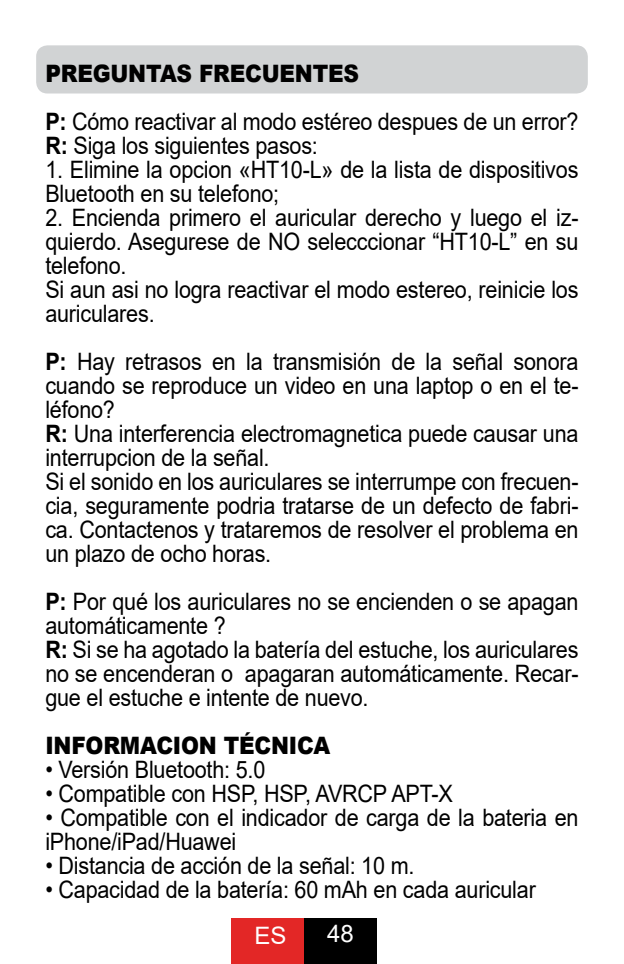
<style>
.page{position:relative;width:624px;height:964px;background:#fff}
.page>*{position:absolute;margin:0;border:0;box-sizing:border-box;transform-origin:0 0}
.t1{font:24px/24px "Arial";letter-spacing:-.01em;color:#000;scale:.9 1}
.t2{font:900 24px "Arial";letter-spacing:-.01em;color:#000;scale:.9 1}
.t3{font:24px "Arial";color:#fff}
.s1{font-weight:900}
.s2{font-weight:700}
</style>
<div class="page">
<div style="left:231px;top:918px;width:73px;height:46px;background:#e32726"></div>
<div style="left:304px;top:918px;width:72px;height:46px;background:#000"></div>
<div style="left:36px;top:45px;width:551px;height:48px;background:#d1d3d4;border-radius:11px"></div>
<p class="t1" style="left:45px;top:49px;width:594px;line-height:48px"><span class="s1">PREGUNTAS FRECUENTES<br></span><span class="s2">P:</span> Cómo reactivar al modo estéreo despues de un error?</p>
<p class="t1" style="left:45px;top:133px;width:304px"><span class="s2">R:</span> Siga los siguientes pasos:</p>
<p class="t1" style="left:45px;top:157px;width:594px">1. Elimine la opcion «HT10-L» de la lista de dispositivos<br>Bluetooth en su telefono;</p>
<p class="t1" style="left:45px;top:205px;width:594px">2. Encienda primero el auricular derecho y luego el iz&shy;quierdo. Asegurese de NO selecccionar “HT10-L” en su telefono.<br>Si aun asi no logra reactivar el modo estereo, reinicie los auriculares.</p>
<p class="t1" style="left:45px;top:349px;width:594px"><span class="s2">P:</span> Hay retrasos en la transmisión de la señal sonora cuando se reproduce un video en una laptop o en el te&shy;léfono?<br><span class="s2">R:</span> Una interferencia electromagnetica puede causar una interrupcion de la señal.<br>Si el sonido en los auriculares se interrumpe con frecuen&shy;cia, seguramente podria tratarse de un defecto de fabri&shy;ca. Contactenos y trataremos de resolver el problema en un plazo de ocho horas.</p>
<p class="t1" style="left:45px;top:589px;width:594px"><span class="s2">P:</span> Por qué los auriculares no se encienden o se apagan automáticamente ?<br><span class="s2">R:</span> Si se ha agotado la batería del estuche, los auriculares no se encenderan o apagaran automáticamente. Recar&shy;gue el estuche e intente de nuevo.</p>
<p class="t2" style="left:45px;top:728px;width:318px">INFORMACION TÉCNICA</p>
<p class="t1" style="left:45px;top:757px;width:246px">• Versión Bluetooth: 5.0</p>
<p class="t1" style="left:45px;top:781px;width:454px">• Compatible con HSP, HSP, AVRCP APT-X</p>
<p class="t1" style="left:45px;top:805px;width:593px">• Compatible con el indicador de carga de la bateria en iPhone/iPad/Huawei</p>
<p class="t1" style="left:45px;top:853px;width:411px">• Distancia de acción de la señal: 10 m.</p>
<p class="t1" style="left:45px;top:877px;width:546px">• Capacidad de la batería: 60 mAh en cada auricular</p>
<p class="t3" style="left:254px;top:919px;width:34px">ES</p>
<p class="t3" style="left:327px;top:917px;width:28px">48</p>
</div>
